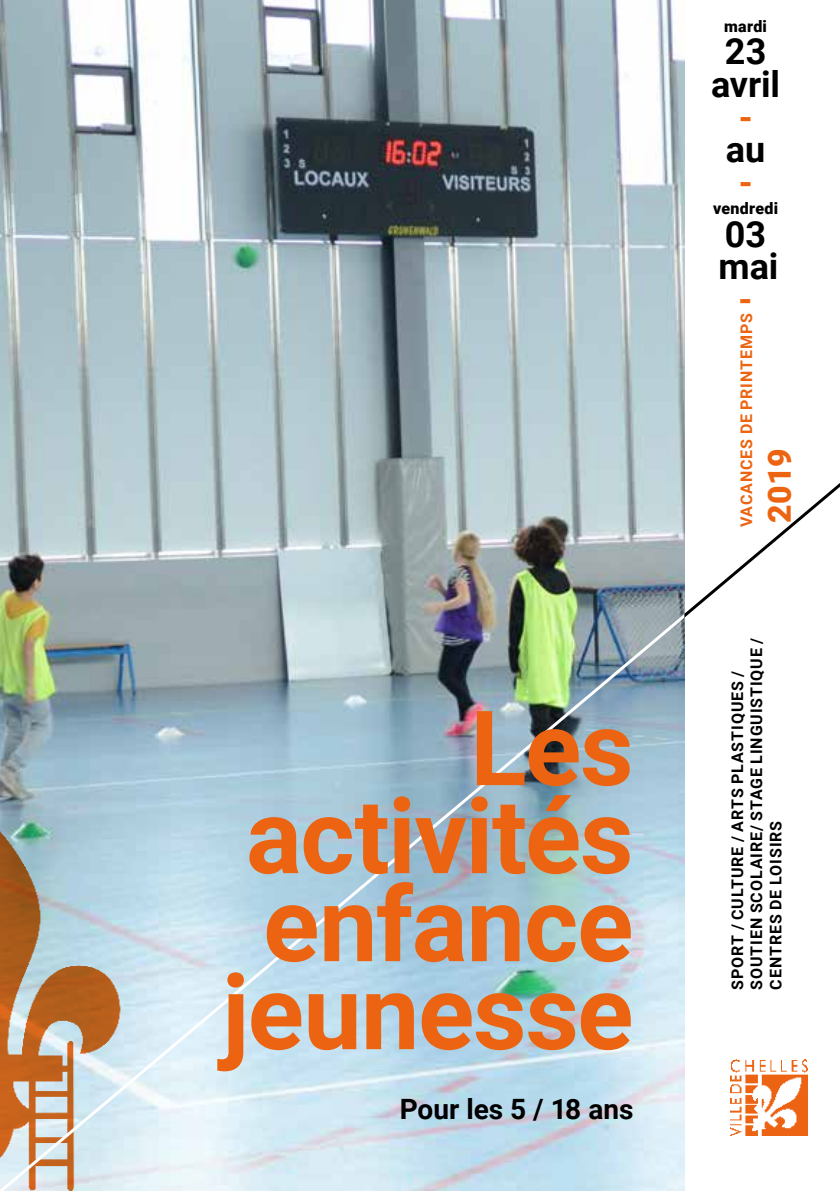
<style>
.page{position:relative;width:840px;height:1191px;background:#fff}
.page>*{position:absolute;margin:0;border:0;box-sizing:border-box;transform-origin:0 0}
.t1{font:700 104px/88px "Roboto";letter-spacing:-.015em;color:#ec6411;text-align:right}
.t2{font:700 36px/32.6px "Roboto";letter-spacing:-.005em;color:#000;text-align:center}
.t3{font:700 36px "Roboto";color:#ec6411}
.t4{font:900 32px "Roboto";color:#ec6411}
.t5{font:700 28px "Roboto";color:#000}
.t6{font:700 16px/19.2px "Roboto";letter-spacing:.055em;color:#000}
.t7{font:700 16px "Roboto";letter-spacing:.055em;color:#ec6411}
.t8{font:900 16px "Roboto";letter-spacing:.015em;color:#000}
</style>
<div class="page">
<img style="left:0;top:0;width:683px;height:614px">
<svg style="left:683px;top:483px;width:156px;height:135px"></svg>
<img style="left:0;top:614px;width:683px;height:577px">
<img style="left:730px;top:1059px;width:77px;height:76px">
<h1 class="t1" style="left:222px;top:700px;width:412px">Les activités enfance jeunesse</h1>
<h3 class="t5" style="left:399px;top:1089px;width:235px">Pour les 5 / 18 ans</h3>
<p class="t8" style="left:723px;top:15px;width:44px">mardi</p>
<h2 class="t2" style="left:711px;top:34px;width:70px">23 avril</h2>
<h2 class="t3" style="left:738px;top:92px;width:15px">-</h2>
<h2 class="t2" style="left:725px;top:132px;width:41px">au</h2>
<h2 class="t3" style="left:738px;top:157px;width:15px">-</h2>
<p class="t8" style="left:712px;top:197px;width:66px">vendredi</p>
<h2 class="t2" style="left:718px;top:216px;width:61px;text-align:left">03 mai</h2>
<h2 class="t3" style="left:738px;top:274px;width:15px">-</h2>
<p class="t7" style="left:735px;top:527px;width:216px;rotate:-90deg">VACANCES DE PRINTEMPS</p>
<h3 class="t4" style="left:756px;top:523px;width:76px;rotate:-90deg">2019</h3>
<p class="t6" style="left:726px;top:989px;width:353px;rotate:-90deg">SPORT / CULTURE / ARTS PLASTIQUES /<br>SOUTIEN SCOLAIRE/ STAGE LINGUISTIQUE /<br>CENTRES DE LOISIRS</p>
</div>
